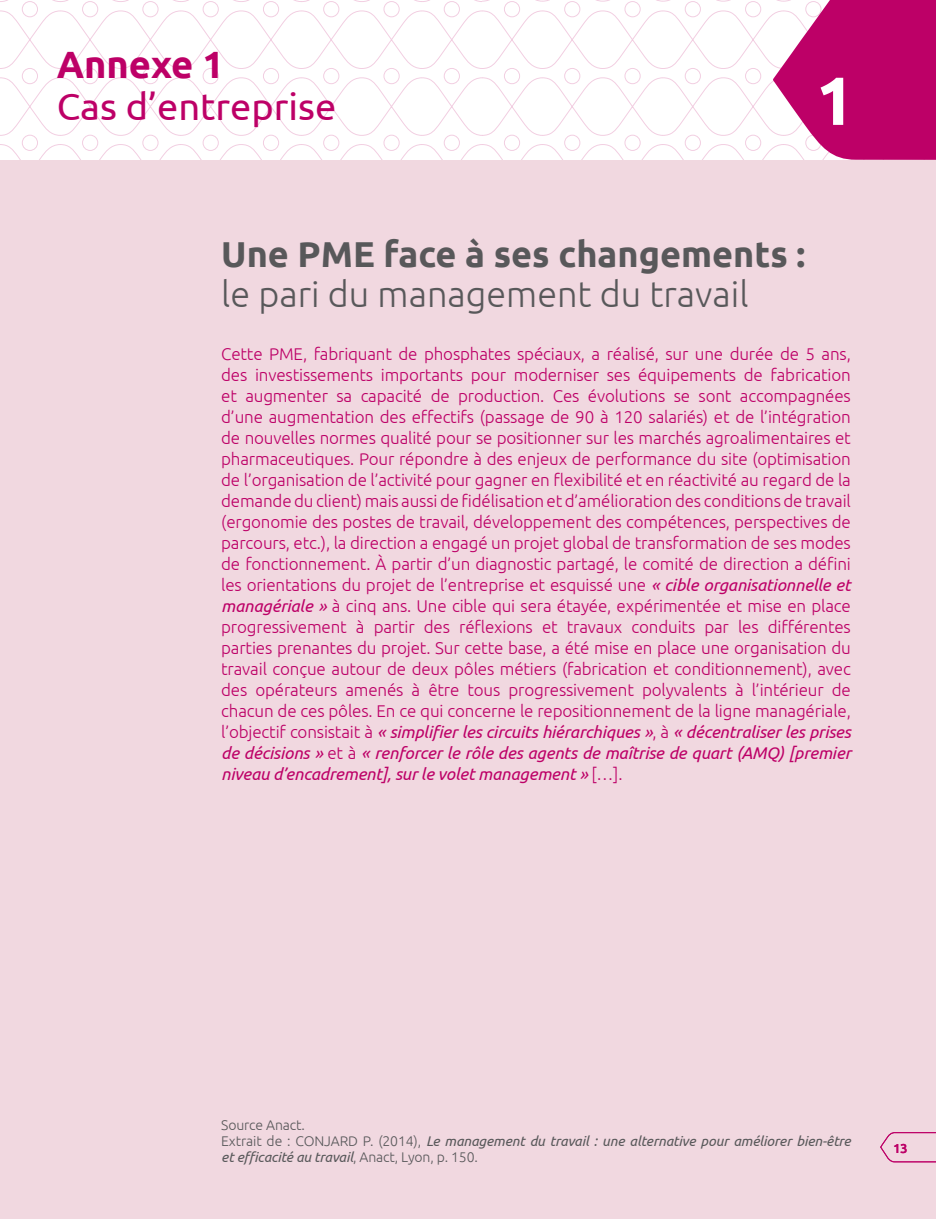
<style>
.page{position:relative;width:936px;height:1219px;background:#fff}
.page>*{position:absolute;margin:0;border:0;box-sizing:border-box;transform-origin:0 0}
.t1{font:700 68px "Ubuntu";color:#fff}
.t2{font:38px "Ubuntu";color:#bd0067}
.t3{font:700 38px "Ubuntu";color:#bd0067}
.t4{font:300 36px "Ubuntu";color:#58585a}
.t5{font:700 36px "Ubuntu";color:#58585a}
.t6{font:300 17px/21px "Ubuntu";letter-spacing:-.01em;color:#bd0067;text-align:justify}
.t7{font:italic 14px/16px "Ubuntu";letter-spacing:-.01em;color:#58585a}
.t8{font:500 13px "Ubuntu";color:#bd0067}
.s1{font-weight:400;font-style:italic}
.s2{font-weight:300;font-style:normal}
</style>
<div class="page">
<div style="left:0;top:148px;width:935px;height:1071px;background:#f1d8e0"></div>
<svg style="left:880px;top:1132px;width:55px;height:31px"></svg>
<svg style="left:0;top:0;width:935px;height:160px"></svg>
<h2 class="t3" style="left:57px;top:41px;width:169px">Annexe 1</h2>
<h2 class="t2" style="left:57px;top:83px;width:281px">Cas d’entreprise</h2>
<h1 class="t1" style="left:815px;top:59px;width:40px">1</h1>
<h3 class="t5" style="left:221px;top:232px;width:585px">Une PME face à ses changements :</h3>
<h3 class="t4" style="left:221px;top:273px;width:529px">le pari du management du travail</h3>
<p class="t6" style="left:221px;top:343px;width:631px">Cette PME, fabriquant de phosphates spéciaux, a réalisé, sur une durée de 5 ans, des investissements importants pour moderniser ses équipements de fabrication et augmenter sa capacité de production. Ces évolutions se sont accompagnées d’une augmentation des effectifs (passage de 90 à 120 salariés) et de l’intégration de nouvelles normes qualité pour se positionner sur les marchés agroalimentaires et pharmaceutiques. Pour répondre à des enjeux de performance du site (optimisation de l’organisation de l’activité pour gagner en flexibilité et en réactivité au regard de la demande du client) mais aussi de fidélisation et d’amélioration des conditions de travail (ergonomie des postes de travail, développement des compétences, perspectives de parcours, etc.), la direction a engagé un projet global de transformation de ses modes de fonctionnement. À partir d’un diagnostic partagé, le comité de direction a défini les orientations du projet de l’entreprise et esquissé une <span class="s1">« cible organisationnelle et managériale »</span> à cinq ans. Une cible qui sera étayée, expérimentée et mise en place progressivement à partir des réflexions et travaux conduits par les différentes parties prenantes du projet. Sur cette base, a été mise en place une organisation du travail conçue autour de deux pôles métiers (fabrication et conditionnement), avec des opérateurs amenés à être tous progressivement polyvalents à l’intérieur de chacun de ces pôles. En ce qui concerne le repositionnement de la ligne managériale, l’objectif consistait à <span class="s1">« simplifier les circuits hiérarchiques »</span>, à <span class="s1">« décentraliser les prises de décisions »</span> et à <span class="s1">« renforcer le rôle des agents de maîtrise de quart (AMQ) [premier niveau d’encadrement], sur le volet management »</span> […].</p>
<p class="t7" style="left:221px;top:1117px;width:631px"><span class="s2">Source Anact.<br>Extrait de : CONJARD P. (2014),</span> Le management du travail : une alternative pour améliorer bien-être et efficacité au travail<span class="s2">, Anact, Lyon, p. 150.</span></p>
<p class="t8" style="left:893px;top:1140px;width:16px">13</p>
</div>
